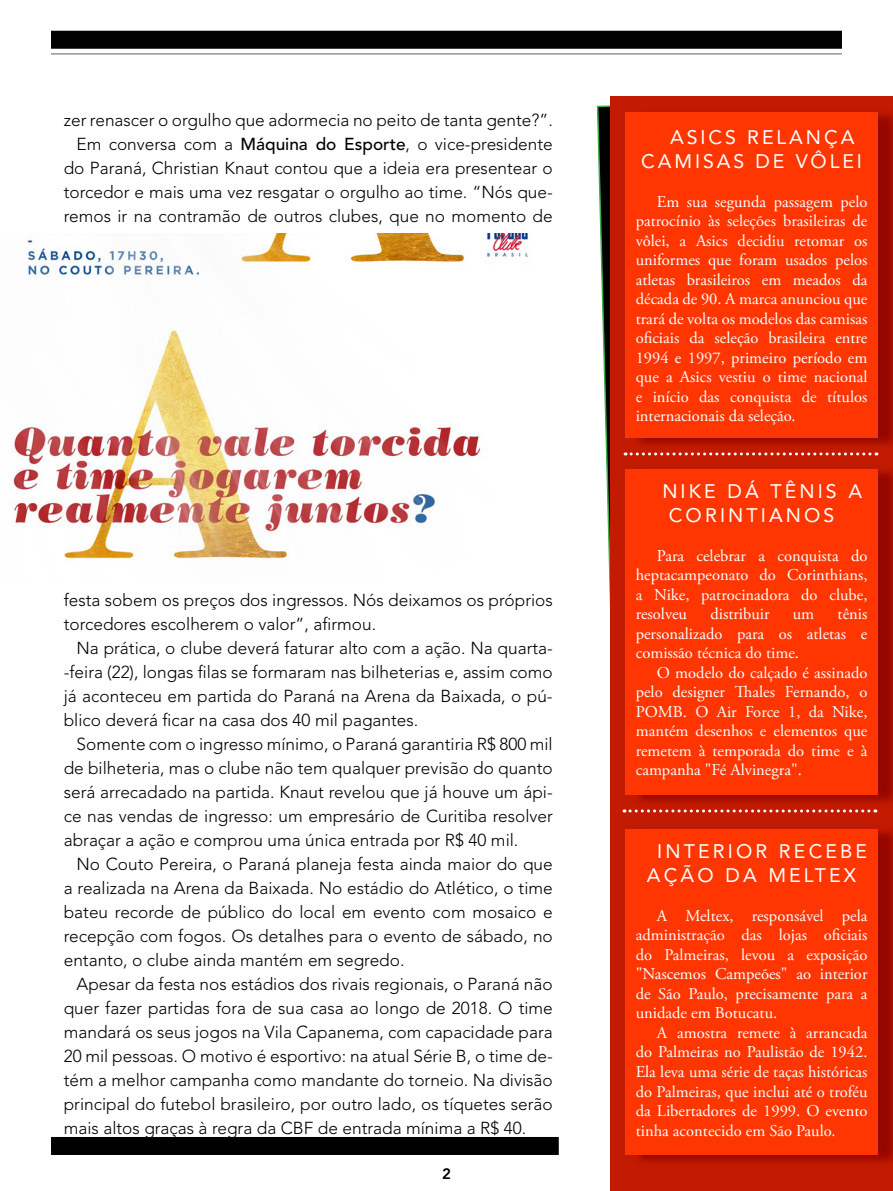
<style>
.page{position:relative;width:893px;height:1191px;background:#fff}
.page>*{position:absolute;margin:0;border:0;box-sizing:border-box;transform-origin:0 0}
.t1{font:19.5px/24px "Avenir LT Std";letter-spacing:.16em;color:#fff}
.t2{font:300 17.25px/24px "Avenir LT Std";color:#000;text-align:justify}
.t3{font:16.5px/19.5px "Adobe Garamond Pro";color:#fff;text-align:justify}
.t4{font:800 15px "Avenir LT Std";color:#000}
.s1{font-weight:500}
</style>
<div class="page">
<div style="left:51px;top:31px;width:791px;height:18px;background:#000"></div>
<hr style="left:51px;top:53px;width:791px;height:2px;background:#939598">
<svg style="left:596px;top:97px;width:15px;height:1052px"></svg>
<div style="left:611px;top:96px;width:282px;height:1095px;background:#c31b01"></div>
<div style="left:632px;top:109px;width:261px;height:341px;background:#000;opacity:.75"></div>
<div style="left:626px;top:113px;width:252px;height:325px;background:#ff3602"></div>
<div style="left:632px;top:465px;width:261px;height:342px;background:#000;opacity:.75"></div>
<div style="left:626px;top:469px;width:252px;height:325px;background:#ff3602"></div>
<div style="left:632px;top:825px;width:261px;height:342px;background:#000;opacity:.75"></div>
<div style="left:626px;top:829px;width:252px;height:326px;background:#ff3602"></div>
<svg style="left:625px;top:452px;width:252px;height:3px"></svg>
<svg style="left:624px;top:809px;width:252px;height:3px"></svg>
<img style="left:13px;top:234px;width:516px;height:325px">
<div style="left:51px;top:1137px;width:508px;height:18px;background:#000"></div>
<p class="t2" style="left:64px;top:108px;width:491px;text-align:right">zer renascer o orgulho que adormecia no peito de tanta gente?”.<br>Em conversa com a <span class="s1">Máquina do Esporte</span>, o vice-presidente do Paraná, Christian Knaut contou que a ideia era presentear o torcedor e mais uma vez resgatar o orgulho ao time. “Nós que&shy;remos ir na contramão de outros clubes, que no momento de</p>
<p class="t2" style="left:64px;top:588px;width:490px">festa sobem os preços dos ingressos. Nós deixamos os próprios torcedores escolherem o valor”, afirmou.</p>
<p class="t2" style="left:64px;top:636px;width:491px;text-indent:13px">Na prática, o clube deverá faturar alto com a ação. Na quarta--feira (22), longas filas se formaram nas bilheterias e, assim como já aconteceu em partida do Paraná na Arena da Baixada, o pú&shy;blico deverá ficar na casa dos 40 mil pagantes.</p>
<p class="t2" style="left:64px;top:732px;width:491px;text-indent:13px">Somente com o ingresso mínimo, o Paraná garantiria R$ 800 mil de bilheteria, mas o clube não tem qualquer previsão do quanto será arrecadado na partida. Knaut revelou que já houve um ápi&shy;ce nas vendas de ingresso: um empresário de Curitiba resolver abraçar a ação e comprou uma única entrada por R$ 40 mil.</p>
<p class="t2" style="left:64px;top:852px;width:491px;text-indent:13px">No Couto Pereira, o Paraná planeja festa ainda maior do que a realizada na Arena da Baixada. No estádio do Atlético, o time bateu recorde de público do local em evento com mosaico e recepção com fogos. Os detalhes para o evento de sábado, no entanto, o clube ainda mantém em segredo.</p>
<p class="t2" style="left:64px;top:972px;width:491px;text-indent:13px">Apesar da festa nos estádios dos rivais regionais, o Paraná não quer fazer partidas fora de sua casa ao longo de 2018. O time mandará os seus jogos na Vila Capanema, com capacidade para 20 mil pessoas. O motivo é esportivo: na atual Série B, o time de&shy;tém a melhor campanha como mandante do torneio. Na divisão principal do futebol brasileiro, por outro lado, os tíquetes serão mais altos graças à regra da CBF de entrada mínima a R$ 40.</p>
<p class="t4" style="left:442px;top:1164px;width:10px">2</p>
<p class="t1" style="left:641px;top:125px;width:222px;text-indent:29px">ASICS RELANÇA<br>CAMISAS DE VÔLEI</p>
<p class="t3" style="left:636px;top:192px;width:233px;text-indent:21px">Em sua segunda passagem pelo patrocínio às seleções brasileiras de vôlei, a Asics decidiu retomar os uniformes que foram usados pelos atletas brasileiros em meados da década de 90. A marca anunciou que trará de volta os modelos das camisas oficiais da seleção brasileira entre 1994 e 1997, primeiro período em que a Asics vestiu o time nacional e início das conquista de títulos internacionais da seleção.</p>
<p class="t1" style="left:669px;top:479px;width:195px;text-indent:-6px">NIKE DÁ TÊNIS A<br>CORINTIANOS</p>
<p class="t3" style="left:636px;top:546px;width:233px;text-indent:21px">Para celebrar a conquista do heptacampeonato do Corinthians, a Nike, patrocinadora do clube, resolveu</p>
<p class="t3" style="left:710px;top:605px;width:61px">distribuir</p>
<p class="t3" style="left:793px;top:605px;width:23px">um</p>
<p class="t3" style="left:636px;top:605px;width:233px;text-indent:202px">tênis personalizado para os atletas e comissão técnica do time.</p>
<p class="t3" style="left:636px;top:663px;width:233px;text-indent:21px">O modelo do calçado é assinado pelo designer Thales Fernando, o POMB. O Air Force 1, da Nike, mantém desenhos e elementos que remetem à temporada do time e à campanha "Fé Alvinegra".</p>
<p class="t1" style="left:647px;top:839px;width:222px;text-align:center">INTERIOR RECEBE<br>AÇÃO DA MELTEX</p>
<p class="t3" style="left:636px;top:906px;width:233px;text-indent:21px">A Meltex, responsável pela administração das lojas oficiais do Palmeiras, levou a exposição "Nascemos Campeões" ao interior de São Paulo, precisamente para a unidade em Botucatu.</p>
<p class="t3" style="left:636px;top:1023px;width:233px;text-indent:21px">A amostra remete à arrancada do Palmeiras no Paulistão de 1942.<br>Ela leva uma série de taças históricas do Palmeiras, que inclui até o troféu da Libertadores de 1999. O evento tinha acontecido em São Paulo.</p>
</div>
